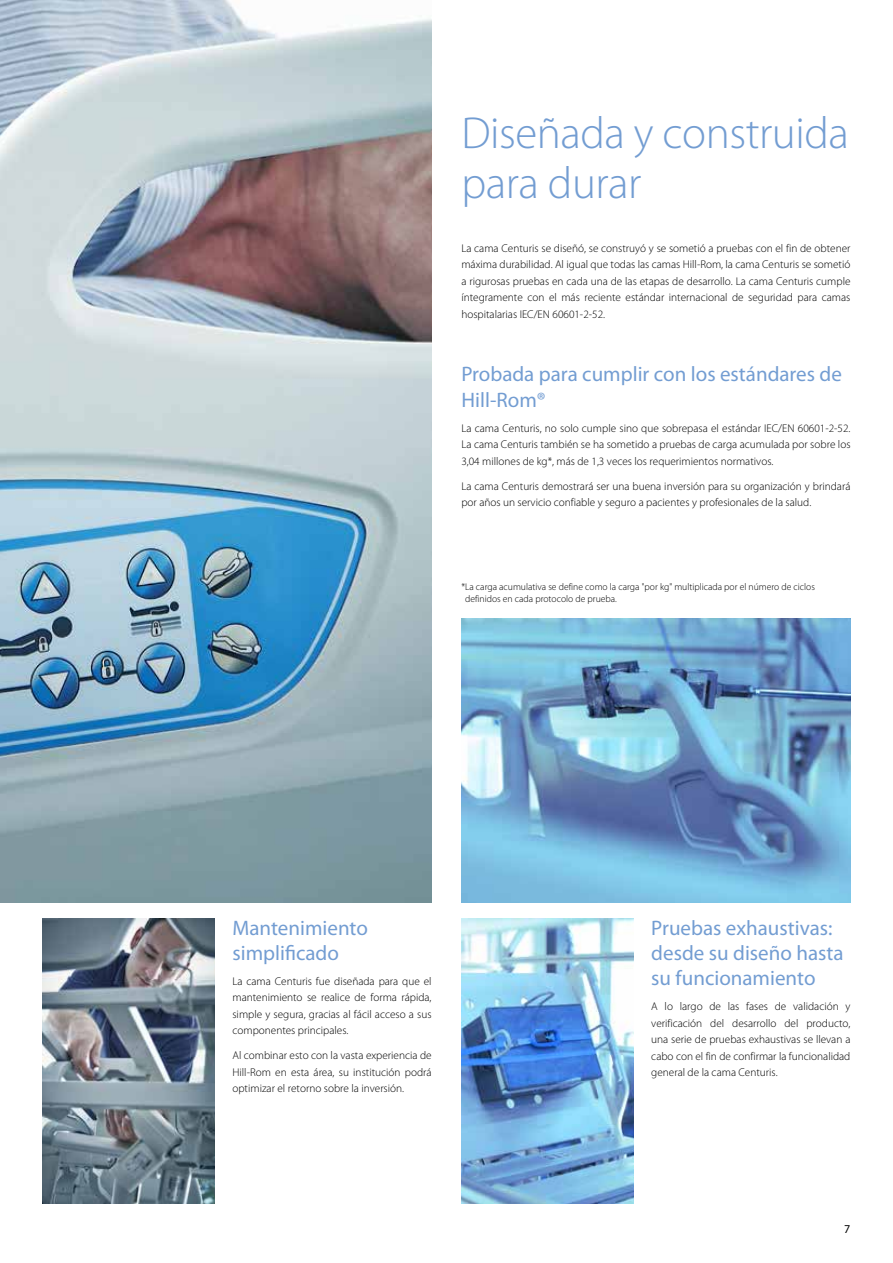
<style>
.page{position:relative;width:893px;height:1263px;background:#fff}
.page>*{position:absolute;margin:0;border:0;box-sizing:border-box;transform-origin:0 0}
.t1{font:300 45px/49.5px "Myriad Pro";letter-spacing:-.01em;color:#739dd2}
.t2{font:21px/25.2px "Myriad Pro";color:#739dd2}
.t3{font:12px "Myriad Pro";color:#000}
.t4{font:300 11.25px/16.5px "Myriad Pro";color:#000;text-align:justify}
.t5{font:300 9.75px/12px "Myriad Pro";color:#000}
</style>
<div class="page">
<img style="left:0;top:0;width:432px;height:903px">
<img style="left:461px;top:919px;width:172px;height:284px">
<img style="left:43px;top:919px;width:171px;height:284px">
<img style="left:461px;top:618px;width:389px;height:285px">
<hr style="left:0;top:117px;width:1px;height:203px;background:#fff">
<h1 class="t1" style="left:461px;top:109px;width:389px">Diseñada y construida para durar</h1>
<p class="t4" style="left:461px;top:240px;width:391px">La cama Centuris se diseñó, se construyó y se sometió a pruebas con el fin de obtener máxima durabilidad. Al igual que todas las camas Hill-Rom, la cama Centuris se sometió a rigurosas pruebas en cada una de las etapas de desarrollo. La cama Centuris cumple íntegramente con el más reciente estándar internacional de seguridad para camas hospitalarias IEC/EN 60601-2-52.</p>
<h2 class="t2" style="left:461px;top:361px;width:382px">Probada para cumplir con los estándares de<br>Hill-Rom®</h2>
<p class="t4" style="left:461px;top:420px;width:391px">La cama Centuris, no solo cumple sino que sobrepasa el estándar IEC/EN 60601-2-52.<br>La cama Centuris también se ha sometido a pruebas de carga acumulada por sobre los 3,04 millones de kg*, más de 1,3 veces los requerimientos normativos.</p>
<p class="t4" style="left:461px;top:478px;width:391px">La cama Centuris demostrará ser una buena inversión para su organización y brindará por años un servicio confiable y seguro a pacientes y profesionales de la salud.</p>
<p class="t5" style="left:465px;top:581px;width:351px;text-indent:-4px">*La carga acumulativa se define como la carga "por kg" multiplicada por el número de ciclos definidos en cada protocolo de prueba.</p>
<h2 class="t2" style="left:232px;top:915px;width:137px">Mantenimiento simplificado</h2>
<p class="t4" style="left:232px;top:973px;width:201px">La cama Centuris fue diseñada para que el mantenimiento se realice de forma rápida, simple y segura, gracias al fácil acceso a sus componentes principales.</p>
<p class="t4" style="left:232px;top:1048px;width:201px">Al combinar esto con la vasta experiencia de Hill-Rom en esta área, su institución podrá optimizar el retorno sobre la inversión.</p>
<h2 class="t2" style="left:651px;top:915px;width:194px">Pruebas exhaustivas: desde su diseño hasta su funcionamiento</h2>
<p class="t4" style="left:651px;top:998px;width:201px">A lo largo de las fases de validación y verificación del desarrollo del producto, una serie de pruebas exhaustivas se llevan a cabo con el fin de confirmar la funcionalidad general de la cama Centuris.</p>
<p class="t3" style="left:844px;top:1221px;width:8px">7</p>
</div>
